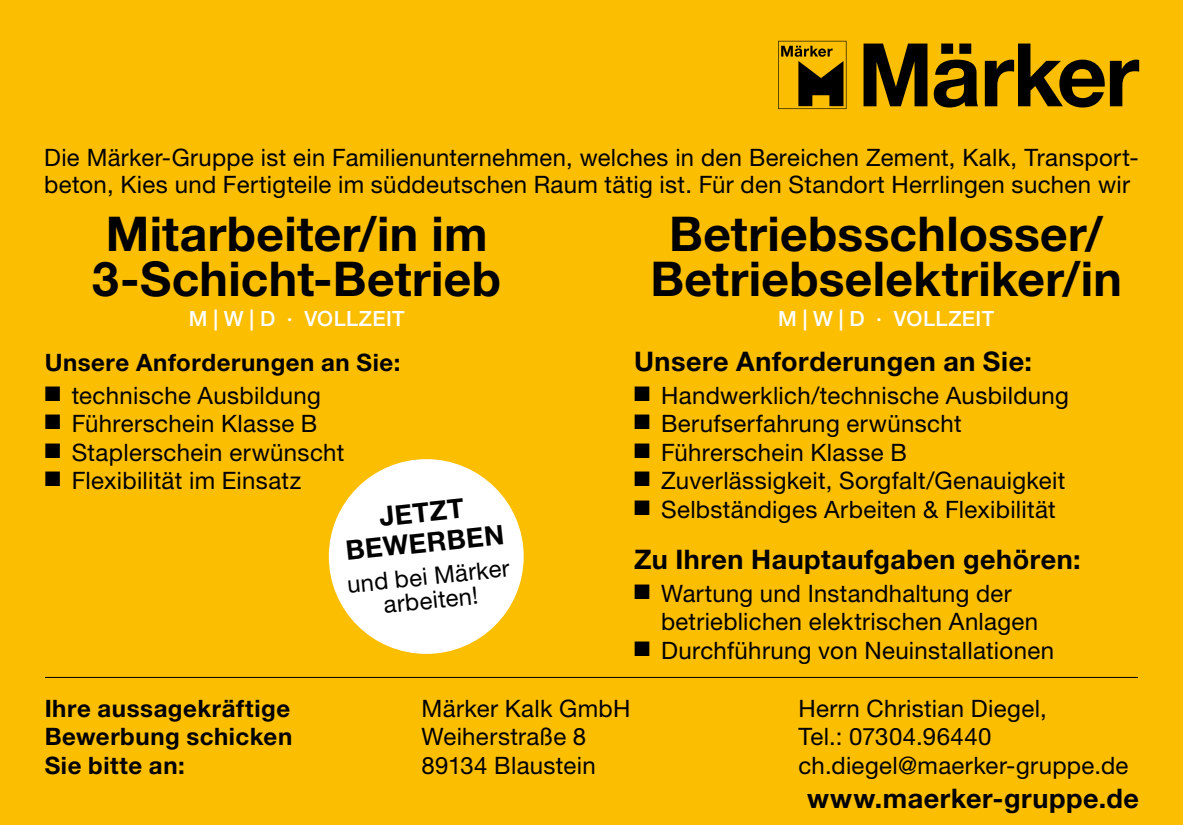
<style>
.page{position:relative;width:1183px;height:825px;background:#fff}
.page>*{position:absolute;margin:0;border:0;box-sizing:border-box;transform-origin:0 0}
.t1{font:700 48px/45px "Helvetica Neue LT Pro";letter-spacing:.005em;color:#000;text-align:center}
.t2{font:700 27px "Helvetica Neue LT Pro";letter-spacing:.02em;color:#000}
.t3{font:24px/27px "Helvetica Neue LT Pro";letter-spacing:.015em;color:#000}
.t4{font:700 24px "Helvetica Neue LT Pro";letter-spacing:.025em;color:#000}
.t5{font:500 21px "Helvetica Neue LT Pro";letter-spacing:.015em;color:#fff}
</style>
<div class="page">
<div style="left:0;top:0;width:1182px;height:825px;background:#fbbe00"></div>
<svg style="left:933px;top:44px;width:44px;height:64px"></svg>
<svg style="left:984px;top:44px;width:154px;height:64px"></svg>
<svg style="left:778px;top:41px;width:68px;height:68px"></svg>
<svg style="left:863px;top:44px;width:64px;height:62px"></svg>
<div style="left:329px;top:459px;width:194px;height:195px;background:#fff;border-radius:50%"></div>
<hr style="left:45px;top:677px;width:1092px;height:1px;background:#000">
<p class="t3" style="left:44px;top:143px;width:1095px">Die Märker-Gruppe ist ein Familienunternehmen, welches in den Bereichen Zement, Kalk, Transport&shy;beton, Kies und Fertigteile im süddeutschen Raum tätig ist. Für den Standort Herrlingen suchen wir</p>
<p class="t1" style="left:106px;top:210px;width:383px">Mitarbeiter/in im</p>
<p class="t1" style="left:92px;top:255px;width:410px">3-Schicht-Betrieb</p>
<p class="t5" style="left:189px;top:306px;width:217px">M | W | D · VOLLZEIT</p>
<p class="t4" style="left:45px;top:347px;width:357px">Unsere Anforderungen an Sie:</p>
<p class="t3" style="left:45px;top:381px;width:277px">■ technische Ausbildung</p>
<p class="t3" style="left:45px;top:410px;width:274px">■ Führerschein Klasse B</p>
<p class="t3" style="left:45px;top:438px;width:301px">■ Staplerschein erwünscht</p>
<p class="t3" style="left:45px;top:467px;width:258px">■ Flexibilität im Einsatz</p>
<p class="t2" style="left:377px;top:500px;width:87px;rotate:-6deg">JETZT</p>
<p class="t2" style="left:344px;top:534px;width:161px;rotate:-6deg">BEWERBEN</p>
<p class="t3" style="left:345px;top:571px;width:165px;rotate:-6deg">und bei Märker</p>
<p class="t3" style="left:382px;top:591px;width:96px;rotate:-6deg">arbeiten!</p>
<p class="t1" style="left:650px;top:210px;width:472px">Betriebsschlosser/<br>Betriebselektriker/in</p>
<p class="t5" style="left:778px;top:306px;width:217px">M | W | D · VOLLZEIT</p>
<p class="t2" style="left:634px;top:344px;width:399px">Unsere Anforderungen an Sie:</p>
<p class="t3" style="left:634px;top:381px;width:436px">■ Handwerklich/technische Ausbildung</p>
<p class="t3" style="left:634px;top:410px;width:329px">■ Berufserfahrung erwünscht</p>
<p class="t3" style="left:634px;top:438px;width:274px">■ Führerschein Klasse B</p>
<p class="t3" style="left:634px;top:467px;width:432px">■ Zuverlässigkeit, Sorgfalt/Genauigkeit</p>
<p class="t3" style="left:634px;top:495px;width:423px">■ Selbständiges Arbeiten &amp; Flexibilität</p>
<p class="t2" style="left:634px;top:542px;width:448px">Zu Ihren Hauptaufgaben gehören:</p>
<p class="t3" style="left:661px;top:578px;width:378px;line-height:28.5px;text-indent:-27px">■ Wartung und Instandhaltung der betrieblichen elektrischen Anlagen</p>
<p class="t3" style="left:634px;top:636px;width:421px">■ Durchführung von Neuinstallationen</p>
<p class="t4" style="left:45px;top:693px;width:247px">Ihre aussagekräftige</p>
<p class="t4" style="left:45px;top:722px;width:249px">Bewerbung schicken</p>
<p class="t4" style="left:45px;top:750px;width:141px">Sie bitte an:</p>
<p class="t3" style="left:421px;top:694px;width:210px">Märker Kalk GmbH</p>
<p class="t3" style="left:421px;top:722px;width:166px">Weiherstraße 8</p>
<p class="t3" style="left:421px;top:751px;width:176px">89134 Blaustein</p>
<p class="t3" style="left:798px;top:694px;width:250px">Herrn Christian Diegel,</p>
<p class="t3" style="left:798px;top:722px;width:194px">Tel.: 07304.96440</p>
<p class="t3" style="left:798px;top:751px;width:331px">ch.diegel@maerker-gruppe.de</p>
<p class="t2" style="left:806px;top:781px;width:333px">www.maerker-gruppe.de</p>
</div>
